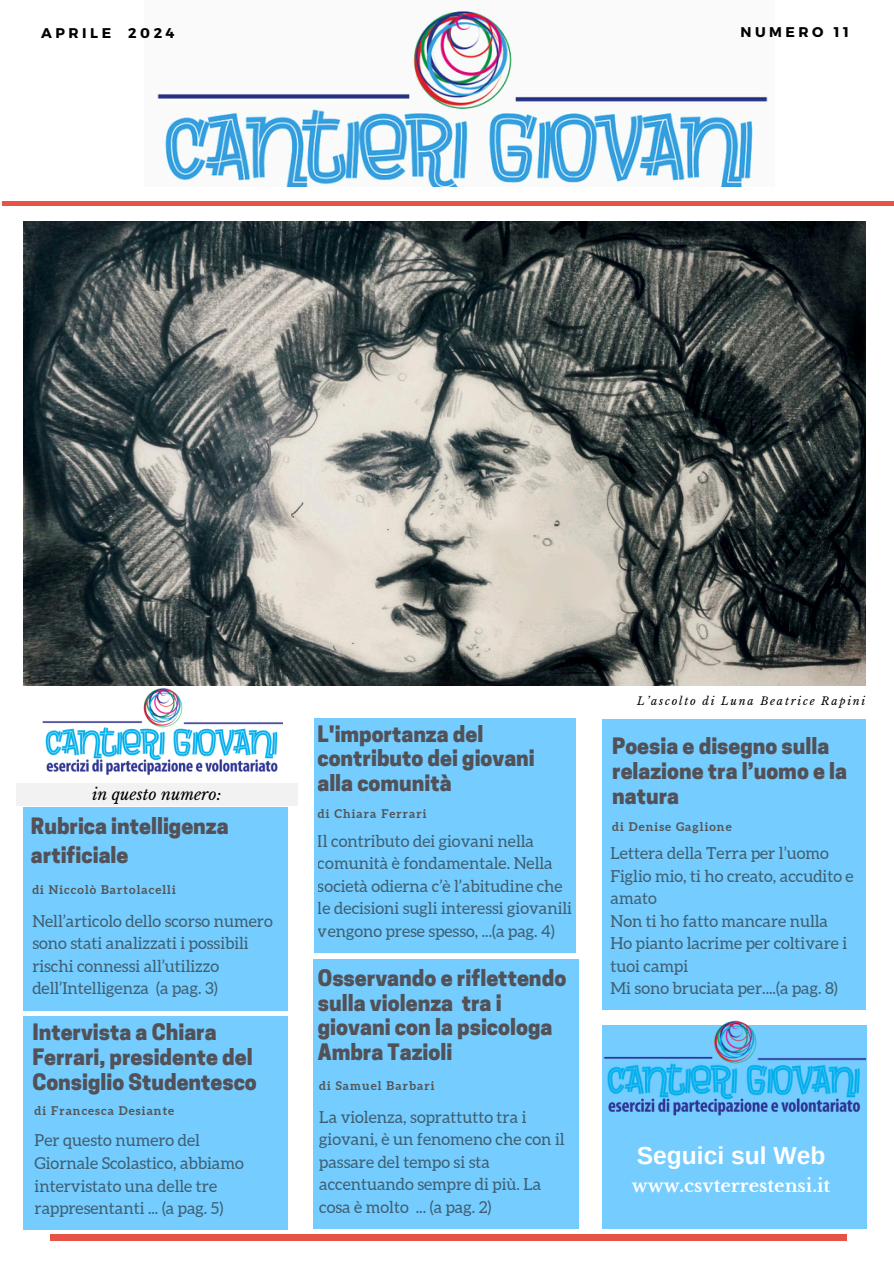
<style>
.page{position:relative;width:894px;height:1264px;background:#fff}
.page>*{position:absolute;margin:0;border:0;box-sizing:border-box;transform-origin:0 0}
.t1{font:700 24.6px "Arimo";color:#fff}
.t2{font:800 21.3px/24.8px "Cooper Hewitt";color:#525158}
.t3{font:800 21.15px/24.8px "Cooper Hewitt";color:#525158}
.t4{font:700 17.85px "Libre Baskerville";color:#fff}
.t5{font:16.5px/22.5px "Aleo";color:#222}
.t6{font:italic 15.75px "Libre Baskerville";color:#000}
.t7{font:700 14.1px "Montserrat";letter-spacing:.25em;color:#000}
.t8{font:700 12px "Aleo";letter-spacing:.09em;color:#545454}
.t9{font:italic 10.95px "Libre Baskerville";letter-spacing:.16em;color:#000}
</style>
<div class="page">
<img style="left:23px;top:222px;width:842px;height:463px">
<div style="left:2px;top:201px;width:891px;height:5px;background:#e75344"></div>
<img style="left:157px;top:9px;width:611px;height:178px">
<div style="left:23px;top:1016px;width:265px;height:213px;background:#74ccff"></div>
<div style="left:50px;top:1234px;width:795px;height:7px;background:#e75344"></div>
<div style="left:23px;top:807px;width:265px;height:203px;background:#74ccff"></div>
<div style="left:314px;top:959px;width:264px;height:269px;background:#74ccff"></div>
<div style="left:602px;top:1025px;width:263px;height:203px;background:#74ccff"></div>
<img style="left:604px;top:1020px;width:260px;height:96px">
<div style="left:314px;top:718px;width:261px;height:234px;background:#74ccff"></div>
<div style="left:16px;top:783px;width:281px;height:23px;background:#f2f2f2"></div>
<img style="left:37px;top:681px;width:246px;height:95px">
<div style="left:602px;top:719px;width:263px;height:290px;background:#74ccff"></div>
<h1 class="t7" style="left:41px;top:24px;width:71px">APRILE</h1>
<h6 class="t7" style="left:128px;top:24px;width:48px">2024</h6>
<h3 class="t7" style="left:740px;top:23px;width:110px">NUMERO 11</h3>
<h1 class="t6" style="left:92px;top:784px;width:131px">in questo numero:</h1>
<p class="t3" style="left:31px;top:813px;width:199px;line-height:29.2px">Rubrica intelligenza artificiale</p>
<h1 class="t8" style="left:32px;top:882px;width:145px">di Niccolò Bartolacelli</h1>
<p class="t5" style="left:32px;top:909px;width:242px">Nell’articolo dello scorso numero sono stati analizzati i possibili rischi connessi all’utilizzo dell’Intelligenza (a pag. 3)</p>
<h6 class="t3" style="left:32px;top:1022px;width:226px">Intervista a Chiara<br>Ferrari, presidente del<br>Consiglio Studentesco</h6>
<h5 class="t8" style="left:35px;top:1103px;width:141px">di Francesca Desiante</h5>
<p class="t5" style="left:35px;top:1129px;width:211px">Per questo numero del<br>Giornale Scolastico, abbiamo intervistato una delle tre rappresentanti ... (a pag. 5)</p>
<p class="t3" style="left:317px;top:724px;width:219px">L'importanza del contributo dei giovani alla comunità</p>
<h4 class="t8" style="left:318px;top:807px;width:110px">di Chiara Ferrari</h4>
<p class="t5" style="left:318px;top:829px;width:255px">Il contributo dei giovani nella comunità è fondamentale. Nella società odierna c’è l’abitudine che le decisioni sugli interessi giovanili vengono prese spesso, ...(a pag. 4)</p>
<p class="t2" style="left:318px;top:968px;width:250px">Osservando e riflettendo sulla violenza tra i giovani con la psicologa<br>Ambra Tazioli</p>
<p class="t8" style="left:319px;top:1079px;width:117px">di Samuel Barbari</p>
<p class="t5" style="left:319px;top:1105px;width:247px">La violenza, soprattutto tra i giovani, è un fenomeno che con il passare del tempo si sta accentuando sempre di più. La cosa è molto ... (a pag. 2)</p>
<p class="t9" style="left:637px;top:694px;width:229px">L’ascolto di Luna Beatrice Rapini</p>
<h3 class="t3" style="left:612px;top:736px;width:236px">Poesia e disegno sulla relazione tra l’uomo e la natura</h3>
<p class="t8" style="left:612px;top:819px;width:121px">di Denise Gaglione</p>
<p class="t5" style="left:610px;top:842px;width:244px">Lettera della Terra per l’uomo<br>Figlio mio, ti ho creato, accudito e amato<br>Non ti ho fatto mancare nulla<br>Ho pianto lacrime per coltivare i tuoi campi<br>Mi sono bruciata per....(a pag. 8)</p>
<h3 class="t1" style="left:636px;top:1141px;width:190px">Seguici sul Web</h3>
<h3 class="t4" style="left:631px;top:1174px;width:200px">www.csvterrestensi.it</h3>
</div>
